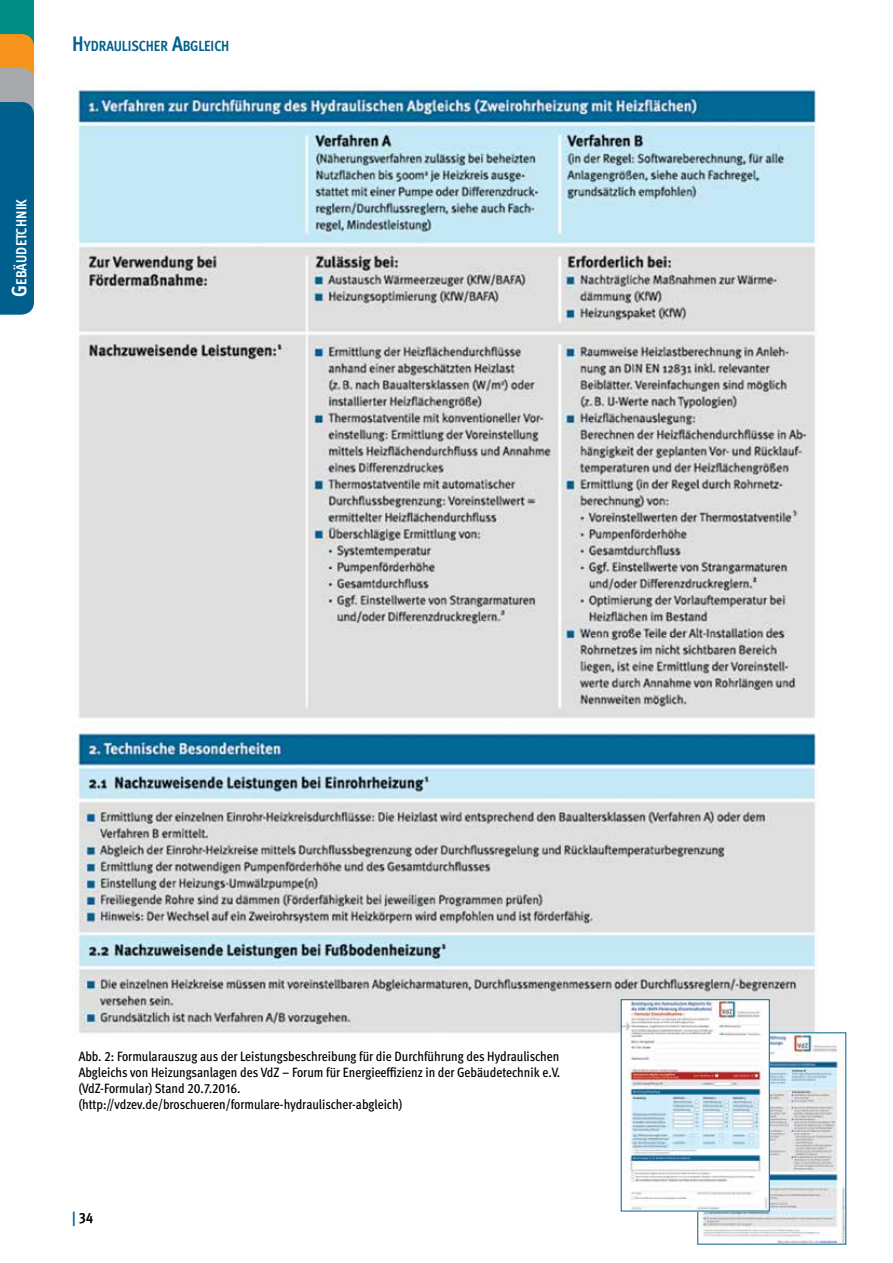
<style>
.page{position:relative;width:893px;height:1263px;background:#fff}
.page>*{position:absolute;margin:0;border:0;box-sizing:border-box;transform-origin:0 0}
.t1{font:700 condensed 15px "Meta OT";color:#000}
.t2{font:700 condensed 14.7px "Meta OT";letter-spacing:-.01em;color:#005f8d}
.t3{font:700 condensed 14.7px "Meta OT";letter-spacing:.015em;color:#fff}
.t4{font:500 condensed 13.5px/16.2px "Meta OT";letter-spacing:-.005em;color:#000}
.s1{font-size:21px}
.s2{color:#005f8d}
</style>
<div class="page">
<svg style="left:0;top:0;width:34px;height:315px;background:#2d7283"></svg>
<img style="left:72px;top:85px;width:744px;height:953px">
<img style="left:699px;top:1034px;width:145px;height:208px">
<img style="left:623px;top:1001px;width:145px;height:208px">
<div style="left:621px;top:999px;width:149px;height:212px;border:1px solid #005f8d"></div>
<p class="t2" style="left:72px;top:36px;width:157px"><span class="s1">H</span>YDRAULISCHER <span class="s1">A</span>BGLEICH</p>
<p class="t3" style="left:12px;top:297px;width:100px;rotate:-90deg"><span class="s1">G</span>EBÄUDETCHNIK</p>
<p class="t4" style="left:79px;top:1047px;width:483px">Abb. 2: Formularauszug aus der Leistungsbeschreibung für die Durchführung des Hydraulischen Abgleichs von Heizungsanlagen des VdZ – Forum für Energieeffizienz in der Gebäudetechnik e.V. (VdZ-Formular) Stand 20.7.2016. (http://vdzev.de/broschueren/formulare-hydraulischer-abgleich)</p>
<p class="t1" style="left:72px;top:1208px;width:23px"><span class="s2">|</span> 34</p>
</div>
